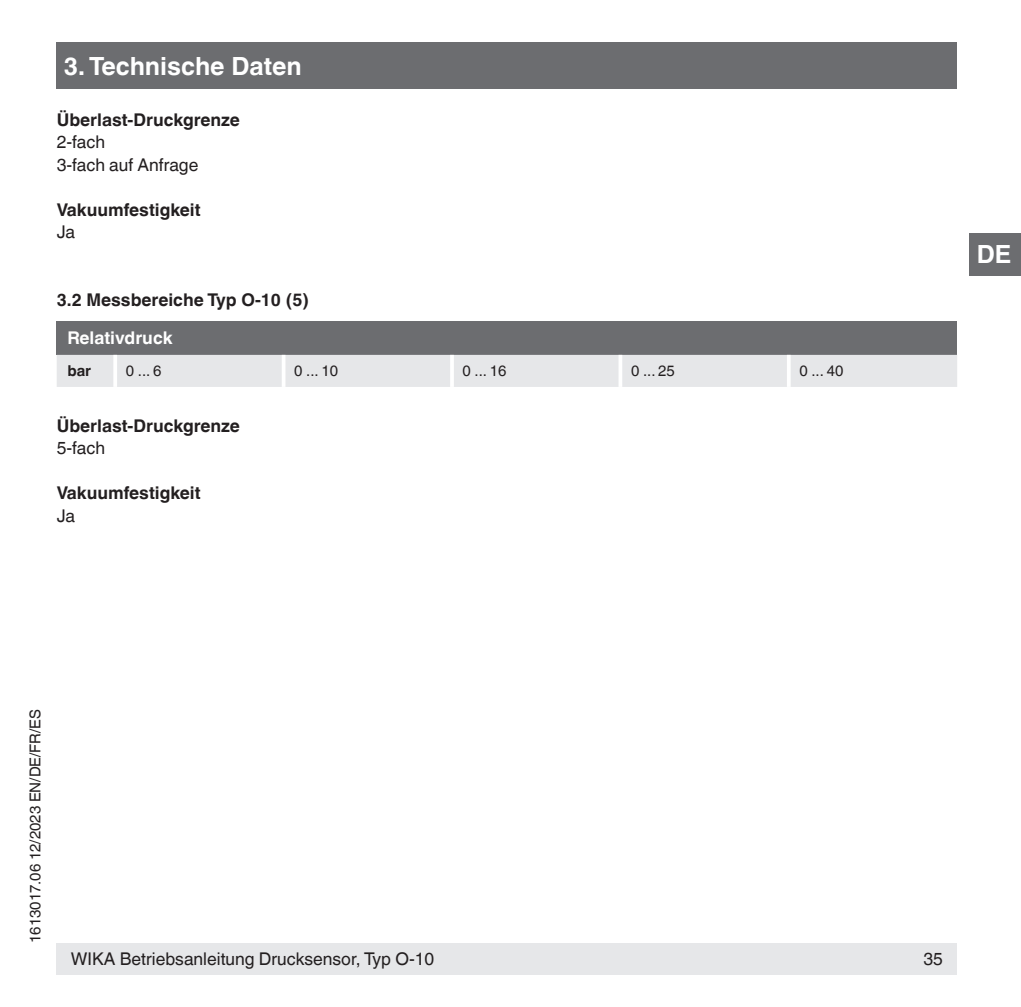
<style>
.page{position:relative;width:1021px;height:1007px;background:#fff}
.page>*{position:absolute;margin:0;border:0;box-sizing:border-box;transform-origin:0 0}
.t1{font:700 25px "Helvetica World";color:#fff}
.t2{font:700 17.5px "Helvetica World";color:#231f20}
.t3{font:17.5px/22.5px "Helvetica World";color:#231f20}
.t4{font:700 17.5px "Helvetica World";color:#fff}
.t5{font:15px "Helvetica World";color:#231f20}
.t6{font:700 15px "Helvetica World";color:#231f20}
</style>
<div class="page">
<div style="left:57px;top:943px;width:900px;height:31px;background:#e6e7e9"></div>
<div style="left:57px;top:43px;width:900px;height:46px;background:#6c6d70"></div>
<div style="left:969px;top:233px;width:51px;height:42px;background:#6c6d70"></div>
<div style="left:57px;top:321px;width:900px;height:34px;background:#6c6d70"></div>
<div style="left:57px;top:355px;width:900px;height:32px;background:#e6e7e9"></div>
<hr style="left:113px;top:355px;width:4px;height:32px;background:#fff">
<hr style="left:282px;top:355px;width:3px;height:32px;background:#fff">
<hr style="left:450px;top:355px;width:4px;height:32px;background:#fff">
<svg style="left:618px;top:355px;width:4px;height:32px"></svg>
<hr style="left:787px;top:355px;width:3px;height:32px;background:#fff">
<h1 class="t1" style="left:64px;top:51px;width:239px">3. Technische Daten</h1>
<p class="t2" style="left:57px;top:110px;width:185px">Überlast-Druckgrenze</p>
<p class="t3" style="left:57px;top:131px;width:143px">2-fach<br>3-fach auf Anfrage</p>
<p class="t2" style="left:57px;top:200px;width:145px">Vakuumfestigkeit</p>
<p class="t3" style="left:57px;top:221px;width:20px">Ja</p>
<p class="t2" style="left:57px;top:290px;width:254px">3.2 Messbereiche Typ O-10 (5)</p>
<p class="t4" style="left:67px;top:328px;width:107px">Relativdruck</p>
<p class="t6" style="left:67px;top:362px;width:25px">bar</p>
<p class="t5" style="left:126px;top:362px;width:37px">0 ... 6</p>
<p class="t5" style="left:294px;top:362px;width:45px">0 ... 10</p>
<p class="t5" style="left:462px;top:362px;width:45px">0 ... 16</p>
<p class="t5" style="left:631px;top:362px;width:45px">0 ... 25</p>
<p class="t5" style="left:799px;top:362px;width:45px">0 ... 40</p>
<p class="t2" style="left:57px;top:415px;width:185px">Überlast-Druckgrenze</p>
<p class="t3" style="left:57px;top:437px;width:50px">5-fach</p>
<p class="t2" style="left:57px;top:483px;width:145px">Vakuumfestigkeit</p>
<p class="t3" style="left:57px;top:504px;width:20px">Ja</p>
<h1 class="t1" style="left:976px;top:240px;width:36px">DE</h1>
<p class="t5" style="left:27px;top:943px;width:235px;rotate:-90deg">1613017.06 12/2023 EN/DE/FR/ES</p>
<p class="t3" style="left:71px;top:947px;width:365px">WIKA Betriebsanleitung Drucksensor, Typ O-10</p>
<p class="t3" style="left:923px;top:947px;width:21px">35</p>
</div>
